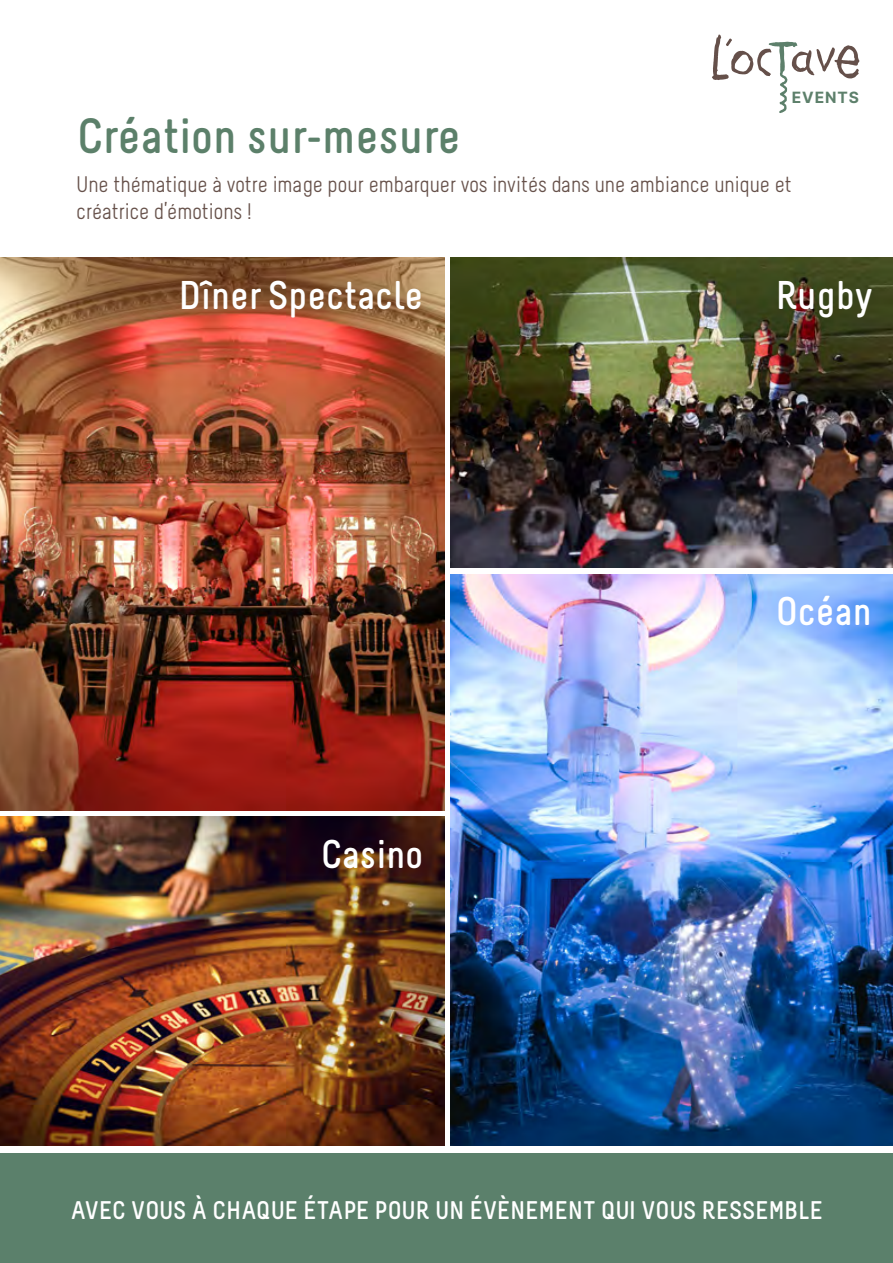
<style>
.page{position:relative;width:893px;height:1263px;background:#fff}
.page>*{position:absolute;margin:0;border:0;box-sizing:border-box;transform-origin:0 0}
.t1{font:700 49.5px "Melbourne";color:#5c806a}
.t2{font:700 40.05px "Melbourne";color:#fff}
.t3{font:700 25.5px "Melbourne";color:#fff}
.t4{font:22.5px/27px "Melbourne";color:#66514a}
.t5{font:700 15.6px "Inter";letter-spacing:.06em;color:#5d806b}
</style>
<div class="page">
<div style="left:0;top:1152px;width:893px;height:111px;background:#5b806b"></div>
<img style="left:451px;top:258px;width:442px;height:310px">
<img style="left:451px;top:574px;width:442px;height:572px">
<img style="left:0;top:816px;width:444px;height:330px">
<img style="left:0;top:258px;width:444px;height:552px">
<svg style="left:712px;top:34px;width:147px;height:79px"></svg>
<p class="t5" style="left:792px;top:86px;width:69px">EVENTS</p>
<h1 class="t1" style="left:77px;top:106px;width:386px">Création sur-mesure</h1>
<p class="t4" style="left:77px;top:173px;width:717px">Une thématique à votre image pour embarquer vos invités dans une ambiance unique et créatrice d’émotions !</p>
<h2 class="t2" style="left:179px;top:271px;width:246px">Dîner Spectacle</h2>
<h2 class="t2" style="left:775px;top:271px;width:98px">Rugby</h2>
<h2 class="t2" style="left:321px;top:830px;width:104px">Casino</h2>
<h2 class="t2" style="left:776px;top:587px;width:98px">Océan</h2>
<p class="t3" style="left:70px;top:1194px;width:754px">AVEC VOUS À CHAQUE ÉTAPE POUR UN ÉVÈNEMENT QUI VOUS RESSEMBLE</p>
</div>
